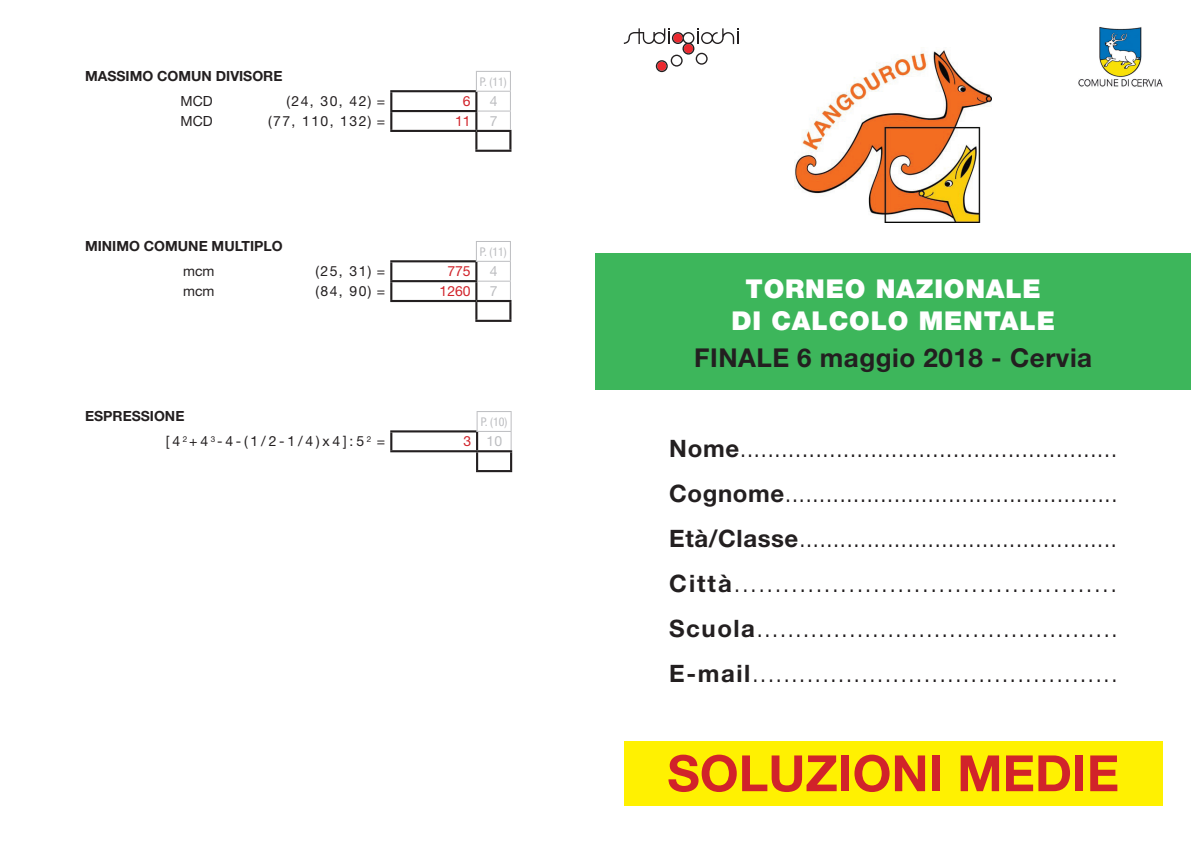
<style>
.page{position:relative;width:1191px;height:842px;background:#fff}
.page>*{position:absolute;margin:0;border:0;box-sizing:border-box;transform-origin:0 0}
.t1{font:700 50px "Helvetica Neue LT Std";color:#d1232a}
.t2{font:900 26px/31.2px "Helvetica Neue LT Std";letter-spacing:.03em;color:#fff;text-align:center}
.t3{font:700 26px "Helvetica Neue LT Std";letter-spacing:.02em;color:#231f20}
.t4{font:300 24px/45px "Helvetica Neue LT Std";color:#231f20;text-align:justify}
.t5{font:14px "Helvetica Neue LT Std";letter-spacing:.1em;color:#231f20}
.t6{font:700 14px "Helvetica Neue LT Std";color:#231f20}
.t7{font:14px "Helvetica Neue LT Std";color:#d1232a}
.t8{font:14px "Helvetica Neue LT Std";color:#bcbdc0}
.t9{font:condensed 12px "Helvetica Neue LT Std";color:#bcbdc0}
.s1{color:#d1232a}
.s2{font-weight:700}
</style>
<div class="page">
<hr style="left:390px;top:90px;width:86px;height:2px;background:#231f20">
<hr style="left:390px;top:110px;width:87px;height:2px;background:#231f20">
<svg style="left:390px;top:92px;width:2px;height:38px"></svg>
<hr style="left:390px;top:130px;width:86px;height:2px;background:#231f20">
<hr style="left:476px;top:130px;width:35px;height:2px;background:#231f20">
<hr style="left:475px;top:150px;width:36px;height:2px;background:#231f20">
<hr style="left:477px;top:111px;width:34px;height:1px;background:#bcbdc0">
<hr style="left:476px;top:71px;width:35px;height:1px;background:#bcbdc0">
<svg style="left:475px;top:72px;width:2px;height:78px"></svg>
<svg style="left:509px;top:72px;width:2px;height:78px"></svg>
<hr style="left:476px;top:91px;width:35px;height:1px;background:#bcbdc0">
<hr style="left:390px;top:260px;width:86px;height:2px;background:#231f20">
<hr style="left:390px;top:280px;width:87px;height:2px;background:#231f20">
<svg style="left:390px;top:262px;width:2px;height:38px"></svg>
<hr style="left:390px;top:300px;width:86px;height:2px;background:#231f20">
<hr style="left:476px;top:300px;width:35px;height:2px;background:#231f20">
<hr style="left:475px;top:320px;width:36px;height:2px;background:#231f20">
<hr style="left:477px;top:281px;width:34px;height:1px;background:#bcbdc0">
<hr style="left:476px;top:241px;width:35px;height:1px;background:#bcbdc0">
<svg style="left:475px;top:242px;width:2px;height:78px"></svg>
<svg style="left:509px;top:242px;width:2px;height:78px"></svg>
<hr style="left:476px;top:261px;width:35px;height:1px;background:#bcbdc0">
<hr style="left:390px;top:430px;width:86px;height:2px;background:#231f20">
<svg style="left:390px;top:432px;width:2px;height:18px"></svg>
<hr style="left:390px;top:450px;width:87px;height:2px;background:#231f20">
<hr style="left:477px;top:450px;width:35px;height:2px;background:#231f20">
<hr style="left:476px;top:470px;width:36px;height:2px;background:#231f20">
<hr style="left:476px;top:411px;width:35px;height:1px;background:#bcbdc0">
<svg style="left:476px;top:412px;width:2px;height:58px"></svg>
<svg style="left:510px;top:412px;width:2px;height:58px"></svg>
<hr style="left:476px;top:431px;width:35px;height:1px;background:#bcbdc0">
<img style="left:794px;top:47px;width:198px;height:175px">
<div style="left:595px;top:254px;width:596px;height:136px;background:#3db65b"></div>
<div style="left:624px;top:742px;width:538px;height:64px;background:#fff101"></div>
<svg style="left:624px;top:28px;width:114px;height:44px"></svg>
<img style="left:1078px;top:27px;width:84px;height:60px">
<p class="t6" style="left:85px;top:67px;width:199px">MASSIMO COMUN DIVISORE</p>
<p class="t9" style="left:480px;top:74px;width:28px">P. (11)</p>
<p class="t5" style="left:180px;top:93px;width:34px">MCD</p>
<p class="t5" style="left:286px;top:93px;width:100px">(24, 30, 42) =</p>
<p class="t7" style="left:463px;top:93px;width:9px">6</p>
<p class="t8" style="left:490px;top:93px;width:9px">4</p>
<p class="t5" style="left:180px;top:113px;width:34px">MCD</p>
<p class="t5" style="left:268px;top:113px;width:118px">(77, 110, 132) =</p>
<p class="t7" style="left:455px;top:113px;width:17px">11</p>
<p class="t8" style="left:490px;top:112px;width:9px">7</p>
<p class="t6" style="left:85px;top:237px;width:199px">MINIMO COMUNE MULTIPLO</p>
<p class="t9" style="left:480px;top:244px;width:28px">P. (11)</p>
<p class="t5" style="left:183px;top:263px;width:33px">mcm</p>
<p class="t5" style="left:315px;top:263px;width:71px">(25, 31) =</p>
<p class="t7" style="left:447px;top:263px;width:25px">775</p>
<p class="t8" style="left:490px;top:263px;width:9px">4</p>
<p class="t5" style="left:183px;top:283px;width:33px">mcm</p>
<p class="t5" style="left:315px;top:283px;width:71px">(84, 90) =</p>
<p class="t7" style="left:439px;top:283px;width:33px">1260</p>
<p class="t8" style="left:490px;top:282px;width:9px">7</p>
<p class="t6" style="left:85px;top:407px;width:101px">ESPRESSIONE</p>
<p class="t9" style="left:481px;top:415px;width:28px">P. (10)</p>
<p class="t5" style="left:166px;top:433px;width:221px">[4 <sup>2</sup>+4 <sup>3</sup>-4-(1/2-1/4)x4]:5 <sup>2</sup> =</p>
<p class="t8" style="left:463px;top:433px;width:40px"><span class="s1">3</span> 10</p>
<p class="t2" style="left:731px;top:273px;width:325px">TORNEO NAZIONALE<br>DI CALCOLO MENTALE</p>
<p class="t3" style="left:694px;top:341px;width:399px">FINALE 6 maggio 2018 - Cervia</p>
<p class="t4" style="left:669px;top:425px;width:450px"><span class="s2">Nome</span>.......................................................<br><span class="s2">Cognome</span>.................................................<br><span class="s2">Età/Classe</span>...............................................<br><span class="s2">Città</span>...............................................<br><span class="s2">Scuola</span>...............................................<br><span class="s2">E-mail</span>...............................................</p>
<h1 class="t1" style="left:667px;top:742px;width:453px">SOLUZIONI MEDIE</h1>
</div>
